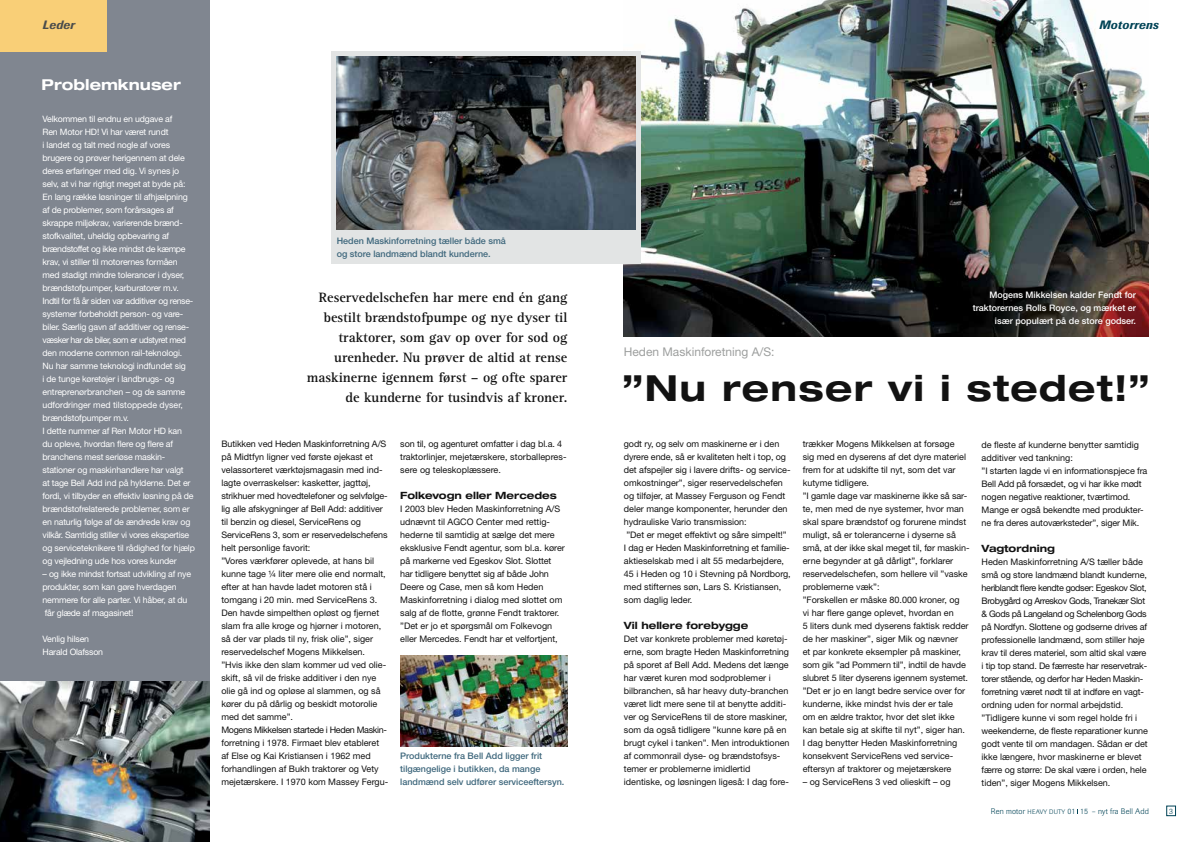
<style>
.page{position:relative;width:1191px;height:842px;background:#fff}
.page>*{position:absolute;margin:0;border:0;box-sizing:border-box;transform-origin:0 0}
.t1{font:700 expanded 36px "Helvetica Neue";letter-spacing:.035em;color:#121212}
.t2{font:700 expanded 15px "Helvetica Neue";color:#fff}
.t3{font:700 14px/20px "Rotis Serif";color:#121212;text-align:right}
.t4{font:12px "Helvetica Neue";color:#9d9f9e}
.t5{font:italic 500 12px "Imago";letter-spacing:.02em;color:#014356}
.t6{font:italic 500 12px "Imago";letter-spacing:.02em;color:#4a4c4b}
.t7{font:700 expanded 10px "Helvetica Neue";color:#121212}
.t8{font:9px/13px "Helvetica Neue";color:#121212}
.t9{font:500 9px/13px "Helvetica Neue";color:#3e677c}
.t10{font:500 9px/13px "Helvetica Neue";color:#fff;text-align:right}
.t11{font:8.8px/13px "Helvetica Neue";letter-spacing:-.02em;color:#fff}
.t12{font:300 8px "Imago";letter-spacing:.02em;color:#014356}
.s1{font-size:6.5px}
</style>
<div class="page">
<div style="left:0;top:0;width:209px;height:704px;background:#808690"></div>
<img style="left:0;top:681px;width:209px;height:161px">
<div style="left:0;top:0;width:106px;height:51px;background:#f9cf77"></div>
<div style="left:1166px;top:806px;width:9px;height:10px;border:1px solid #014356"></div>
<img style="left:624px;top:0;width:524px;height:337px">
<div style="left:331px;top:51px;width:309px;height:213px;background:#e2e4e4"></div>
<img style="left:337px;top:57px;width:298px;height:172px">
<img style="left:400px;top:655px;width:167px;height:91px">
<h3 class="t6" style="left:43px;top:17px;width:34px">Leder</h3>
<h2 class="t2" style="left:42px;top:76px;width:141px">Problemknuser</h2>
<p class="t11" style="left:43px;top:112px;width:154px">Velkommen til endnu en udgave af<br>Ren Motor HD! Vi har været rundt<br>i landet og talt med nogle af vores brugere og prøver herigennem at dele deres erfaringer med dig. Vi synes jo selv, at vi har rigtigt meget at byde på:<br>En lang række løsninger til afhjælpning af de problemer, som forårsages af skrappe miljøkrav, varierende brænd&shy;stofkvalitet, uheldig opbevaring af brændstoffet og ikke mindst de kæmpe krav, vi stiller til motorernes formåen med stadigt mindre tolerancer i dyser, brændstofpumper, karburatorer m.v.<br>Indtil for få år siden var additiver og rense&shy;systemer forbeholdt person- og vare&shy;biler. Særlig gavn af additiver og rense&shy;væsker har de biler, som er udstyret med den moderne common rail-teknologi.<br>Nu har samme teknologi indfundet sig<br>i de tunge køretøjer i landbrugs- og entreprenørbranchen – og de samme udfordringer med tilstoppede dyser, brændstofpumper m.v.<br>I dette nummer af Ren Motor HD kan<br>du opleve, hvordan flere og flere af branchens mest seriøse maskin&shy;stationer og maskinhandlere har valgt<br>at tage Bell Add ind på hylderne. Det er fordi, vi tilbyder en effektiv løsning på de brændstofrelaterede problemer, som er en naturlig følge af de ændrede krav og vilkår. Samtidig stiller vi vores ekspertise og serviceteknikere til rådighed for hjælp og vejledning ude hos vores kunder</p>
<p class="t11" style="left:43px;top:567px;width:150px">– og ikke mindst fortsat udvikling af nye produkter, som kan gøre hverdagen nemmere for alle parter. Vi håber, at du får glæde af magasinet!</p>
<p class="t11" style="left:43px;top:632px;width:62px">Venlig hilsen<br>Harald Olafsson</p>
<p class="t9" style="left:337px;top:234px;width:171px">Heden Maskinforretning tæller både små og store landmænd blandt kunderne.</p>
<h3 class="t5" style="left:1099px;top:17px;width:61px">Motorrens</h3>
<h3 class="t3" style="left:307px;top:287px;width:262px">Reservedelschefen har mere end én gang bestilt brændstofpumpe og nye dyser til traktorer, som gav op over for sod og urenheder. Nu prøver de altid at rense maskinerne igennem først – og ofte sparer de kunderne for tusindvis af kroner.</h3>
<p class="t8" style="left:400px;top:437px;width:168px">son til, og agenturet omfatter i dag bl.a. 4 traktorlinjer, mejetærskere, storballepres&shy;sere og teleskoplæssere.</p>
<p class="t7" style="left:400px;top:489px;width:158px">Folkevogn eller Mercedes</p>
<p class="t8" style="left:400px;top:502px;width:166px">I 2003 blev Heden Maskinforretning A/S udnævnt til AGCO Center med rettig&shy;hederne til samtidig at sælge det mere eksklusive Fendt agentur, som bl.a. kører på markerne ved Egeskov Slot. Slottet har tidligere benyttet sig af både John Deere og Case, men så kom Heden Maskinforretning i dialog med slottet om salg af de flotte, grønne Fendt traktorer. ”Det er jo et spørgsmål om Folkevogn eller Mercedes. Fendt har et velfortjent,</p>
<p class="t10" style="left:972px;top:289px;width:165px">Mogens Mikkelsen kalder Fendt for traktorernes Rolls Royce, og mærket er især populært på de store godser.</p>
<h3 class="t4" style="left:624px;top:345px;width:152px">Heden Maskinforetning A/S:</h3>
<h1 class="t1" style="left:622px;top:366px;width:529px">”Nu renser vi i stedet!”</h1>
<p class="t8" style="left:221px;top:437px;width:168px">Butikken ved Heden Maskinforretning A/S på Midtfyn ligner ved første øjekast et velassorteret værktøjsmagasin med ind&shy;lagte overraskelser: kasketter, jagttøj, strikhuer med hovedtelefoner og selvfølge&shy;lig alle afskygninger af Bell Add: additiver til benzin og diesel, ServiceRens og ServiceRens 3, som er reservedelschefens helt personlige favorit:<br>”Vores værkfører oplevede, at hans bil kunne tage ¼ liter mere olie end normalt, efter at han havde ladet motoren stå i tomgang i 20 min. med ServiceRens 3.<br>Den havde simpelthen opløst og fjernet slam fra alle kroge og hjørner i motoren, så der var plads til ny, frisk olie”, siger reservedelschef Mogens Mikkelsen. ”Hvis ikke den slam kommer ud ved olie&shy;skift, så vil de friske additiver i den nye olie gå ind og opløse al slammen, og så kører du på dårlig og beskidt motorolie med det samme”.<br>Mogens Mikkelsen startede i Heden Maskin&shy;forretning i 1978. Firmaet blev etableret af Else og Kai Kristiansen i 1962 med forhandlingen af Bukh traktorer og Vety mejetærskere. I 1970 kom Massey Fergu-</p>
<p class="t8" style="left:802px;top:438px;width:168px">trækker Mogens Mikkelsen at forsøge<br>sig med en dyserens af det dyre materiel frem for at udskifte til nyt, som det var kutyme tidligere.<br>”I gamle dage var maskinerne ikke så sar&shy;te, men med de nye systemer, hvor man skal spare brændstof og forurene mindst muligt, så er tolerancerne i dyserne så små, at der ikke skal meget til, før maskin&shy;erne begynder at gå dårligt”, forklarer reservedelschefen, som hellere vil ”vaske problemerne væk”:<br>”Forskellen er måske 80.000 kroner, og<br>vi har flere gange oplevet, hvordan en<br>5 liters dunk med dyserens faktisk redder de her maskiner”, siger Mik og nævner<br>et par konkrete eksempler på maskiner, som gik ”ad Pommern til”, indtil de havde slubret 5 liter dyserens igennem systemet. ”Det er jo en langt bedre service over for kunderne, ikke mindst hvis der er tale<br>om en ældre traktor, hvor det slet ikke kan betale sig at skifte til nyt”, siger han.<br>I dag benytter Heden Maskinforretning konsekvent ServiceRens ved service&shy;eftersyn af traktorer og mejetærskere</p>
<p class="t8" style="left:624px;top:437px;width:168px">godt ry, og selv om maskinerne er i den dyrere ende, så er kvaliteten helt i top, og det afspejler sig i lavere drifts- og service&shy;omkostninger”, siger reservedelschefen og tilføjer, at Massey Ferguson og Fendt deler mange komponenter, herunder den hydrauliske Vario transmission:<br>”Det er meget effektivt og såre simpelt!”<br>I dag er Heden Maskinforretning et familie&shy;aktieselskab med i alt 55 medarbejdere, 45 i Heden og 10 i Stevning på Nordborg, med stifternes søn, Lars S. Kristiansen, som daglig leder.</p>
<p class="t7" style="left:624px;top:619px;width:126px">Vil hellere forebygge</p>
<p class="t8" style="left:624px;top:632px;width:167px">Det var konkrete problemer med køretøj&shy;erne, som bragte Heden Maskinforretning på sporet af Bell Add. Medens det længe har været kuren mod sodproblemer i bilbranchen, så har heavy duty-branchen været lidt mere sene til at benytte additi&shy;ver og ServiceRens til de store maskiner, som da også tidligere ”kunne køre på en brugt cykel i tanken”. Men introduktionen af commonrail dyse- og brændstofsys&shy;temer er problemerne imidlertid identiske, og løsningen ligeså: I dag fore-</p>
<p class="t8" style="left:981px;top:438px;width:167px">de fleste af kunderne benytter samtidig additiver ved tankning:<br>”I starten lagde vi en informationspjece fra Bell Add på forsædet, og vi har ikke mødt nogen negative reaktioner, tværtimod.<br>Mange er også bekendte med produkter&shy;ne fra deres autoværksteder”, siger Mik.</p>
<p class="t7" style="left:981px;top:542px;width:75px">Vagtordning</p>
<p class="t8" style="left:981px;top:555px;width:168px">Heden Maskinforretning A/S tæller både små og store landmænd blandt kunderne, heriblandt flere kendte godser: Egeskov Slot, Brobygård og Arreskov Gods, Tranekær Slot &amp; Gods på Langeland og Schelenborg Gods på Nordfyn. Slottene og godserne drives af professionelle landmænd, som stiller høje krav til deres materiel, som altid skal være i tip top stand. De færreste har reservetrak&shy;torer stående, og derfor har Heden Maskin&shy;forretning været nødt til at indføre en vagt&shy;ordning uden for normal arbejdstid. ”Tidligere kunne vi som regel holde fri i weekenderne, de fleste reparationer kunne godt vente til om mandagen. Sådan er det ikke længere, hvor maskinerne er blevet færre og større: De skal være i orden, hele tiden”, siger Mogens Mikkelsen.</p>
<p class="t9" style="left:400px;top:749px;width:166px">Produkterne fra Bell Add ligger frit tilgængelige i butikken, da mange landmænd selv udfører serviceeftersyn.</p>
<p class="t8" style="left:802px;top:775px;width:149px">– og ServiceRens 3 ved olieskift – og</p>
<p class="t12" style="left:991px;top:806px;width:159px">Ren motor <span class="s1">HEAVY DUTY</span> 01 15 – nyt fra Bell Add</p>
<p class="t12" style="left:1169px;top:806px;width:5px">3</p>
</div>
